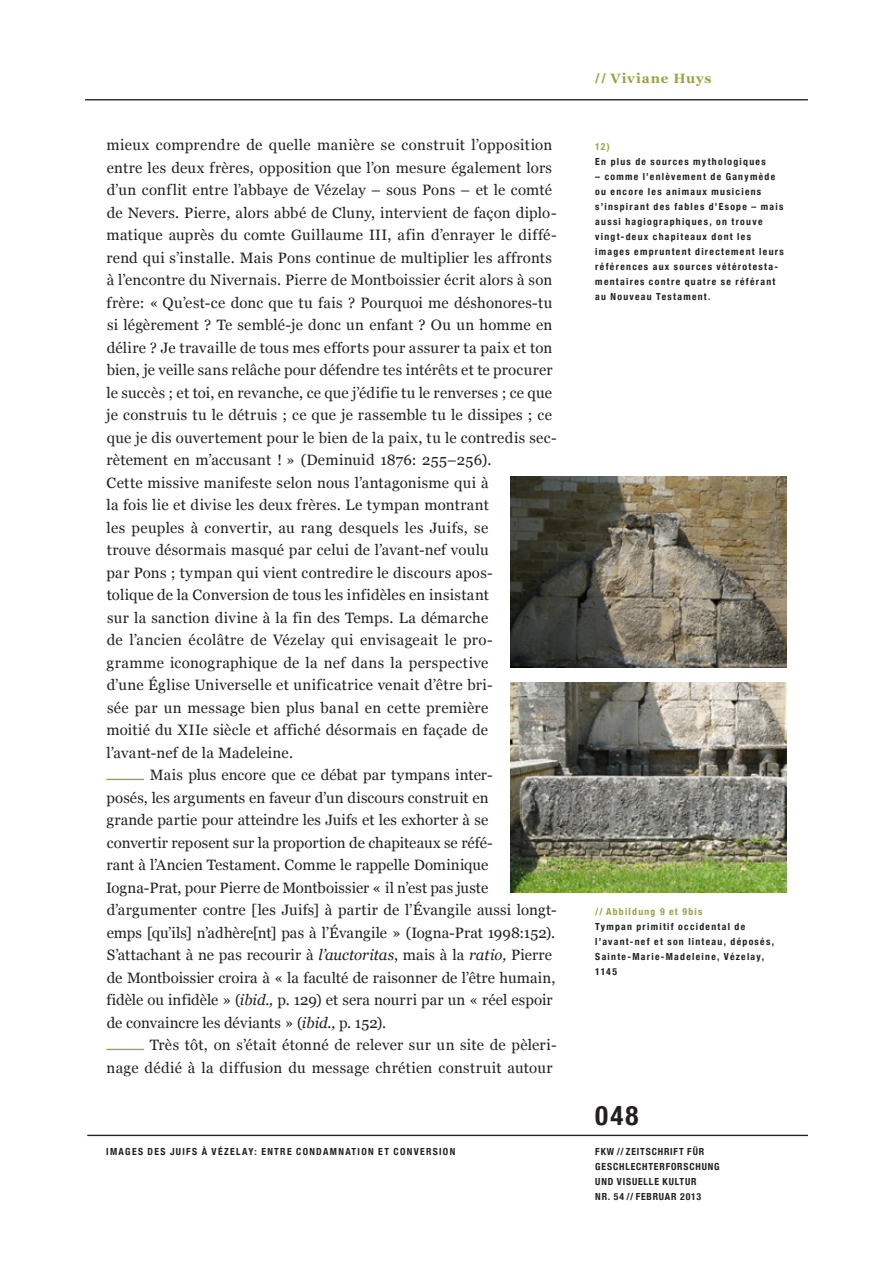
<style>
.page{position:relative;width:893px;height:1263px;background:#fff}
.page>*{position:absolute;margin:0;border:0;box-sizing:border-box;transform-origin:0 0}
.IVZ-Headline-18_21_G{font:700 condensed 27px "Helvetica Neue";color:#231f20}
.Fließtexte_Artikel{font:15px/22.5px "Georgia";letter-spacing:.015em;color:#231f20}
.t1{font:700 13.5px "Georgia";letter-spacing:.06em;color:#9ba242}
.Fießtext-Fußnoten-He{font:700 condensed 9.75px/15px "Helvetica Neue";letter-spacing:.13em;color:#231f20}
.Abbildungen{font:700 condensed 9.75px/15px "Helvetica Neue";letter-spacing:.13em;color:#231f20}
.Fießtext-Fußnoten-He-2{font:700 condensed 9.75px/15px "Helvetica Neue";letter-spacing:.085em;color:#231f20}
.Titel-Läufer{font:700 condensed 9.75px "Helvetica Neue";letter-spacing:.135em;color:#231f20}
.Abbildungen-2{font:700 condensed 9.75px "Helvetica Neue";letter-spacing:.13em;color:#9ba242}
.Fießtext-Fußnoten-He-3{font:700 condensed 9.75px "Helvetica Neue";color:#9ba242}
.s1{font-style:italic}
.s2{font-family:"Helvetica Neue";font-stretch:condensed}
</style>
<div class="page">
<img style="left:510px;top:476px;width:277px;height:192px">
<img style="left:510px;top:682px;width:277px;height:211px">
<hr style="left:106px;top:779px;width:38px;height:1px;background:#9ba242">
<hr style="left:106px;top:1049px;width:38px;height:1px;background:#9ba242">
<hr style="left:87px;top:1135px;width:721px;height:1px;background:#231f20">
<hr style="left:85px;top:99px;width:723px;height:1px;background:#231f20">
<p class="Fließtexte_Artikel" style="left:106px;top:134px;width:452px">mieux comprendre de quelle manière se construit l’opposition entre les deux frères, opposition que l’on mesure également lors d’un conflit entre l’abbaye de Vézelay – sous Pons – et le comté de Nevers. Pierre, alors abbé de Cluny, intervient de façon diplo&shy;matique auprès du comte Guillaume III, afin d’enrayer le diffé&shy;rend qui s’installe. Mais Pons continue de multiplier les affronts à l’encontre du Nivernais. Pierre de Montboissier écrit alors à son frère: « Qu’est-ce donc que tu fais ? Pourquoi me déshonores-tu si légèrement ? Te semblé-je donc un enfant ? Ou un homme en délire ? Je travaille de tous mes efforts pour assurer ta paix et ton bien, je veille sans relâche pour défendre tes intérêts et te procurer le succès ; et toi, en revanche, ce que j’édifie tu le renverses ; ce que je construis tu le détruis ; ce que je rassemble tu le dissipes ; ce que je dis ouvertement pour le bien de la paix, tu le contredis sec&shy;rètement en m’accusant ! » (Deminuid 1876: 255–256).<br>Cette missive manifeste selon nous l’antagonisme qui à<br>la fois lie et divise les deux frères. Le tympan montrant<br>les peuples à convertir, au rang desquels les Juifs, se<br>trouve désormais masqué par celui de l’avant-nef voulu<br>par Pons ; tympan qui vient contredire le discours apos-<br>tolique de la Conversion de tous les infidèles en insistant<br>sur la sanction divine à la fin des Temps. La démarche<br>de l’ancien écolâtre de Vézelay qui envisageait le pro-<br>gramme iconographique de la nef dans la perspective<br>d’une Église Universelle et unificatrice venait d’être bri-<br>sée par un message bien plus banal en cette première<br>moitié du XIIe siècle et affiché désormais en façade de l’avant-nef de la Madeleine.</p>
<p class="Fließtexte_Artikel" style="left:106px;top:764px;width:452px;text-indent:44px">Mais plus encore que ce débat par tympans inter-<br>posés, les arguments en faveur d’un discours construit en<br>grande partie pour atteindre les Juifs et les exhorter à se<br>convertir reposent sur la proportion de chapiteaux se réfé-<br>rant à l’Ancien Testament. Comme le rappelle Dominique Iogna-Prat, pour Pierre de Montboissier « il n’est pas juste d’argumenter contre [les Juifs] à partir de l’Évangile aussi longt&shy;emps [qu’ils] n’adhère[nt] pas à l’Évangile » (Iogna-Prat 1998:152).<br>S’attachant à ne pas recourir à <span class="s1">l’auctoritas</span>, mais à la <span class="s1">ratio,</span> Pierre de Montboissier croira à « la faculté de raisonner de l’être humain, fidèle ou infidèle » (<span class="s1">ibid.,</span> p. 129) et sera nourri par un « réel espoir de convaincre les déviants » (<span class="s1">ibid.,</span> p. 152).</p>
<p class="Fließtexte_Artikel" style="left:106px;top:1034px;width:452px;text-align:right">Très tôt, on s’était étonné de relever sur un site de pèleri-<br>nage dédié à la diffusion du message chrétien construit autour</p>
<p class="Titel-Läufer" style="left:106px;top:1146px;width:350px">IMAGES DES JUIFS À VÉZELAY: ENTRE CONDAMNATION ET CONVERSION</p>
<p class="t1" style="left:595px;top:69px;width:118px"><span class="s2">//</span> Viviane Huys</p>
<p class="Fießtext-Fußnoten-He-3" style="left:595px;top:141px;width:16px">12)</p>
<p class="Fießtext-Fußnoten-He" style="left:595px;top:154px;width:172px">En plus de sources mythologiques</p>
<p class="Fießtext-Fußnoten-He" style="left:595px;top:169px;width:190px">– comme l’enlèvement de Ganymède ou encore les animaux musiciens s’inspirant des fables d’Esope – mais aussi hagiographiques, on trouve vingt-deux chapiteaux dont les images empruntent directement leurs références aux sources vétérotesta&shy;mentaires contre quatre se référant au Nouveau Testament.</p>
<p class="Abbildungen-2" style="left:595px;top:906px;width:109px">// Abbildung 9 et 9bis</p>
<p class="Abbildungen" style="left:595px;top:919px;width:180px">Tympan primitif occidental de l’avant-nef et son linteau, déposés,<br>Sainte-Marie-Madeleine, Vézelay,<br>1145</p>
<p class="IVZ-Headline-18_21_G" style="left:595px;top:1099px;width:45px">048</p>
<p class="Fießtext-Fußnoten-He-2" style="left:595px;top:1144px;width:126px">FKW // ZEITSCHRIFT FÜR<br>GESCHLECHTERFORSCHUNG<br>UND VISUELLE KULTUR<br>NR. 54 // FEBRUAR 2013</p>
</div>
